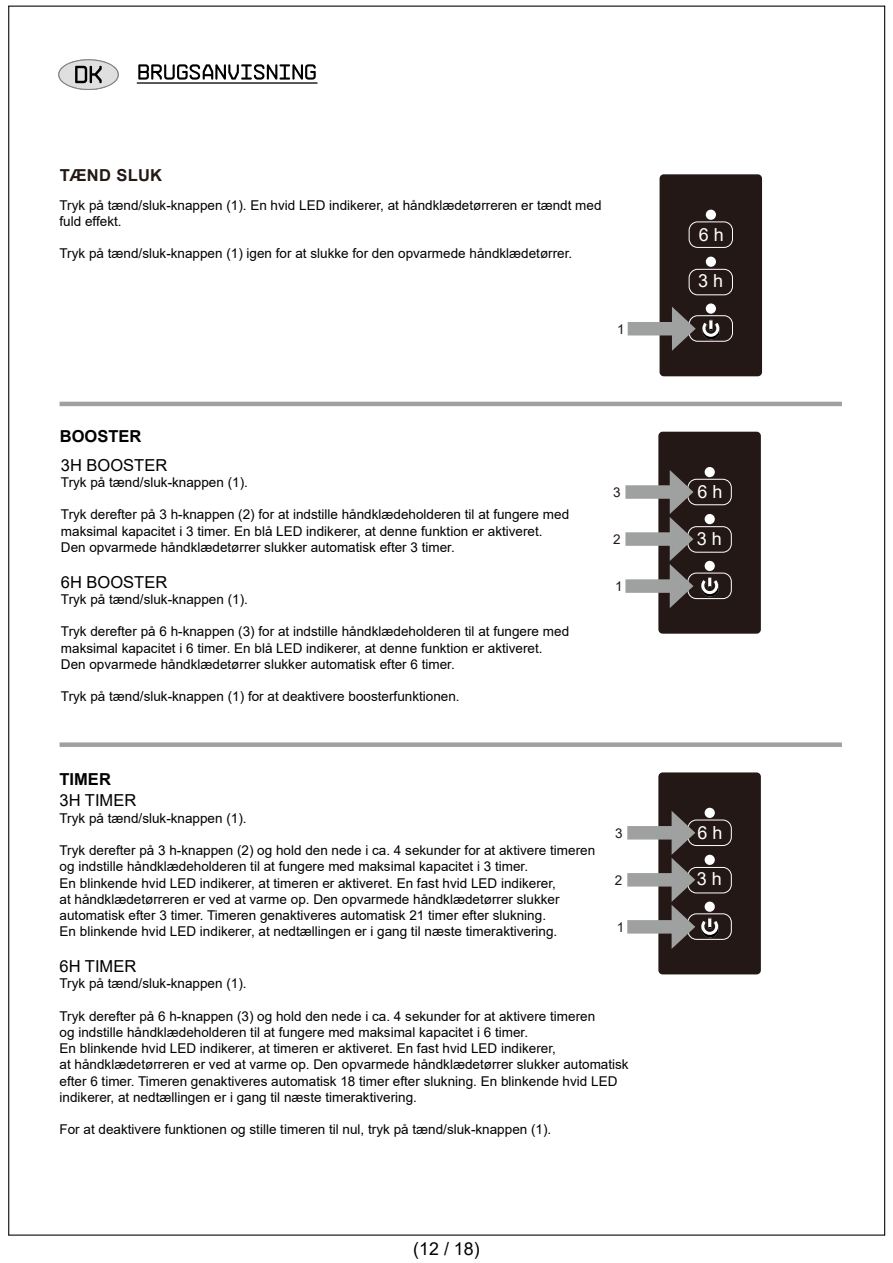
<style>
.page{position:relative;width:893px;height:1263px;background:#fff}
.page>*{position:absolute;margin:0;border:0;box-sizing:border-box;transform-origin:0 0}
.t1{font:18px "Arial";color:#fff}
.t2{font:17.85px "Arial";color:#000}
.t3{font:16.5px "Arial";color:#000}
.t4{font:700 16.5px "Arial";color:#000}
.t5{font:700 16.5px "Arial";letter-spacing:.02em;color:#231815}
.t6{font:13.5px/16.2px "Arial";color:#000}
.t7{font:13.5px "Arial";color:#231815}
</style>
<div class="page">
<div style="left:60px;top:742px;width:782px;height:5px;background:#9fa0a0"></div>
<hr style="left:60px;top:402px;width:782px;height:4px;background:#9fa0a0">
<div style="left:660px;top:174px;width:102px;height:202px;background:#231815;border-radius:4px"></div>
<div style="left:706px;top:257px;width:10px;height:10px;background:#fff;border-radius:50%"></div>
<svg style="left:706px;top:303px;width:10px;height:11px"></svg>
<div style="left:706px;top:210px;width:10px;height:10px;background:#fff;border-radius:50%"></div>
<div style="left:689px;top:315px;width:44px;height:27px;border:1px solid #fff;border-radius:9px"></div>
<div style="left:689px;top:269px;width:44px;height:26px;border:1px solid #fff;border-radius:9px"></div>
<div style="left:689px;top:222px;width:44px;height:26px;border:1px solid #fff;border-radius:9px"></div>
<div style="left:628px;top:322px;width:53px;height:13px;background:#9fa0a0"></div>
<svg style="left:672px;top:307px;width:49px;height:44px"></svg>
<div style="left:658px;top:432px;width:103px;height:202px;background:#231815;border-radius:4px"></div>
<svg style="left:701px;top:577px;width:18px;height:19px"></svg>
<div style="left:705px;top:514px;width:10px;height:10px;background:#fff;border-radius:50%"></div>
<div style="left:705px;top:561px;width:10px;height:10px;background:#fff;border-radius:50%"></div>
<div style="left:705px;top:467px;width:10px;height:10px;background:#fff;border-radius:50%"></div>
<div style="left:688px;top:573px;width:44px;height:26px;border:1px solid #fff;border-radius:9px"></div>
<div style="left:688px;top:526px;width:44px;height:27px;border:1px solid #fff;border-radius:9px"></div>
<div style="left:688px;top:479px;width:44px;height:26px;border:1px solid #fff;border-radius:9px"></div>
<div style="left:625px;top:579px;width:54px;height:14px;background:#9fa0a0"></div>
<div style="left:625px;top:485px;width:54px;height:14px;background:#9fa0a0"></div>
<div style="left:625px;top:532px;width:54px;height:14px;background:#9fa0a0"></div>
<svg style="left:670px;top:470px;width:23px;height:138px"></svg>
<div style="left:658px;top:772px;width:103px;height:202px;background:#231815;border-radius:4px"></div>
<div style="left:705px;top:808px;width:10px;height:10px;background:#fff;border-radius:50%"></div>
<div style="left:688px;top:913px;width:44px;height:27px;border:1px solid #fff;border-radius:9px"></div>
<div style="left:688px;top:867px;width:44px;height:26px;border:1px solid #fff;border-radius:9px"></div>
<div style="left:688px;top:820px;width:44px;height:26px;border:1px solid #fff;border-radius:9px"></div>
<div style="left:627px;top:920px;width:54px;height:14px;background:#9fa0a0"></div>
<div style="left:627px;top:826px;width:54px;height:13px;background:#9fa0a0"></div>
<div style="left:627px;top:873px;width:54px;height:13px;background:#9fa0a0"></div>
<svg style="left:672px;top:811px;width:48px;height:138px"></svg>
<svg style="left:138px;top:64px;width:178px;height:16px"></svg>
<hr style="left:137px;top:82px;width:180px;height:2px;background:#000">
<svg style="left:58px;top:59px;width:61px;height:31px"></svg>
<hr style="left:8px;top:6px;width:1px;height:1229px;background:#000">
<hr style="left:9px;top:1234px;width:876px;height:2px;background:#000">
<hr style="left:884px;top:6px;width:1px;height:1229px;background:#000">
<hr style="left:9px;top:6px;width:876px;height:1px;background:#000">
<p class="t5" style="left:60px;top:164px;width:104px">TÆND SLUK</p>
<p class="t6" style="left:60px;top:197px;width:543px">Tryk på tænd/sluk-knappen (1). En hvid LED indikerer, at håndklædetørreren er tændt med fuld effekt.</p>
<p class="t6" style="left:60px;top:245px;width:514px">Tryk på tænd/sluk-knappen (1) igen for at slukke for den opvarmede håndklædetørrer.</p>
<p class="t7" style="left:617px;top:320px;width:9px">1</p>
<p class="t4" style="left:60px;top:425px;width:83px">BOOSTER</p>
<p class="t3" style="left:61px;top:454px;width:108px">3H BOOSTER</p>
<p class="t6" style="left:61px;top:474px;width:189px">Tryk på tænd/sluk-knappen (1).</p>
<p class="t6" style="left:61px;top:507px;width:510px">Tryk derefter på 3 h-knappen (2) for at indstille håndklædeholderen til at fungere med maksimal kapacitet i 3 timer. En blå LED indikerer, at denne funktion er aktiveret.<br>Den opvarmede håndklædetørrer slukker automatisk efter 3 timer.</p>
<p class="t3" style="left:61px;top:571px;width:108px">6H BOOSTER</p>
<p class="t6" style="left:61px;top:591px;width:189px">Tryk på tænd/sluk-knappen (1).</p>
<p class="t6" style="left:61px;top:624px;width:510px">Tryk derefter på 6 h-knappen (3) for at indstille håndklædeholderen til at fungere med maksimal kapacitet i 6 timer. En blå LED indikerer, at denne funktion er aktiveret.<br>Den opvarmede håndklædetørrer slukker automatisk efter 6 timer.</p>
<p class="t6" style="left:61px;top:688px;width:400px">Tryk på tænd/sluk-knappen (1) for at deaktivere boosterfunktionen.</p>
<p class="t4" style="left:60px;top:767px;width:53px">TIMER</p>
<p class="t7" style="left:613px;top:483px;width:9px">3</p>
<p class="t7" style="left:613px;top:530px;width:9px">2</p>
<p class="t7" style="left:615px;top:577px;width:9px">1</p>
<p class="t3" style="left:60px;top:789px;width:78px">3H TIMER</p>
<p class="t6" style="left:60px;top:810px;width:189px">Tryk på tænd/sluk-knappen (1).</p>
<p class="t6" style="left:60px;top:842px;width:537px">Tryk derefter på 3 h-knappen (2) og hold den nede i ca. 4 sekunder for at aktivere timeren og indstille håndklædeholderen til at fungere med maksimal kapacitet i 3 timer.<br>En blinkende hvid LED indikerer, at timeren er aktiveret. En fast hvid LED indikerer,<br>at håndklædetørreren er ved at varme op. Den opvarmede håndklædetørrer slukker automatisk efter 3 timer. Timeren genaktiveres automatisk 21 timer efter slukning.<br>En blinkende hvid LED indikerer, at nedtællingen er i gang til næste timeraktivering.</p>
<p class="t3" style="left:60px;top:955px;width:78px">6H TIMER</p>
<p class="t6" style="left:60px;top:975px;width:189px">Tryk på tænd/sluk-knappen (1).</p>
<p class="t6" style="left:60px;top:1008px;width:571px">Tryk derefter på 6 h-knappen (3) og hold den nede i ca. 4 sekunder for at aktivere timeren<br>og indstille håndklædeholderen til at fungere med maksimal kapacitet i 6 timer.<br>En blinkende hvid LED indikerer, at timeren er aktiveret. En fast hvid LED indikerer,<br>at håndklædetørreren er ved at varme op. Den opvarmede håndklædetørrer slukker automatisk efter 6 timer. Timeren genaktiveres automatisk 18 timer efter slukning. En blinkende hvid LED indikerer, at nedtællingen er i gang til næste timeraktivering.</p>
<p class="t6" style="left:60px;top:1121px;width:493px">For at deaktivere funktionen og stille timeren til nul, tryk på tænd/sluk-knappen (1).</p>
<p class="t7" style="left:615px;top:824px;width:9px">3</p>
<p class="t7" style="left:615px;top:871px;width:9px">2</p>
<p class="t7" style="left:617px;top:918px;width:9px">1</p>
<h2 class="t2" style="left:413px;top:1236px;width:68px">(12 / 18)</h2>
<h1 class="t1" style="left:699px;top:222px;width:27px">6 h</h1>
<h1 class="t1" style="left:698px;top:269px;width:27px">3 h</h1>
<h1 class="t1" style="left:697px;top:479px;width:27px">6 h</h1>
<h1 class="t1" style="left:697px;top:526px;width:27px">3 h</h1>
<h1 class="t1" style="left:697px;top:820px;width:27px">6 h</h1>
<h1 class="t1" style="left:697px;top:867px;width:27px">3 h</h1>
</div>
